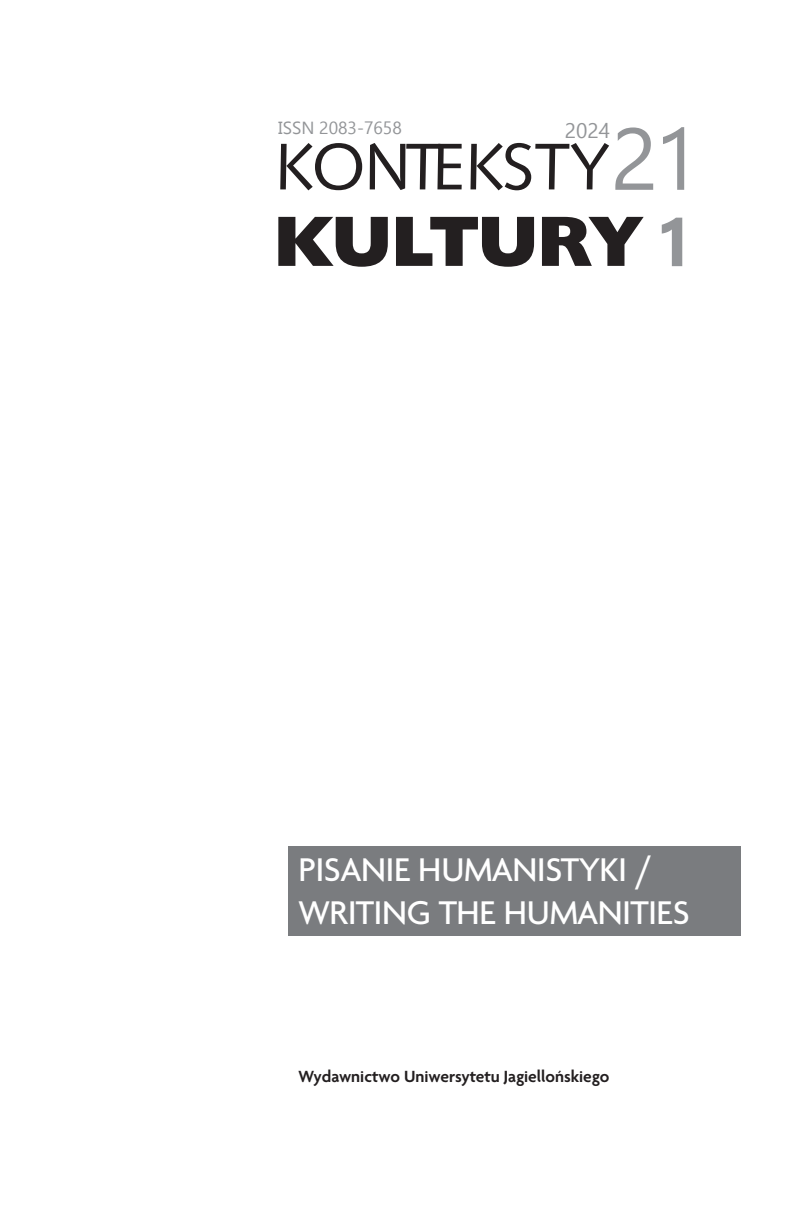
<style>
.page{position:relative;width:801px;height:1211px;background:#fff}
.page>*{position:absolute;margin:0;border:0;box-sizing:border-box;transform-origin:0 0}
.t1{font:87.5px "Ebrima";color:#939598}
.t2{font:700 67.73px "Ebrima";color:#939598}
.t3{font:500 35.52px/42.7px "Agenda One";letter-spacing:-.005em;color:#fff}
.t4{font:21px "Ebrima";color:#939598}
.t5{font:600 17.5px "Agenda One";color:#231f20}
.t6{font:17.5px "Ebrima";color:#939598}
</style>
<div class="page">
<svg style="left:280px;top:143px;width:329px;height:47px"></svg>
<svg style="left:278px;top:217px;width:365px;height:50px"></svg>
<div style="left:288px;top:846px;width:453px;height:90px;background:#7a7c7f"></div>
<p class="t6" style="left:278px;top:115px;width:125px">ISSN 2083-7658</p>
<p class="t4" style="left:565px;top:115px;width:47px">2024</p>
<h1 class="t1" style="left:611px;top:94px;width:91px">21</h1>
<h2 class="t2" style="left:655px;top:189px;width:40px">1</h2>
<p class="t3" style="left:298px;top:849px;width:393px">PISANIE HUMANISTYKI /<br>WRITING THE HUMANITIES</p>
<p class="t5" style="left:298px;top:1067px;width:312px">Wydawnictwo Uniwersytetu Jagiellońskiego</p>
</div>
